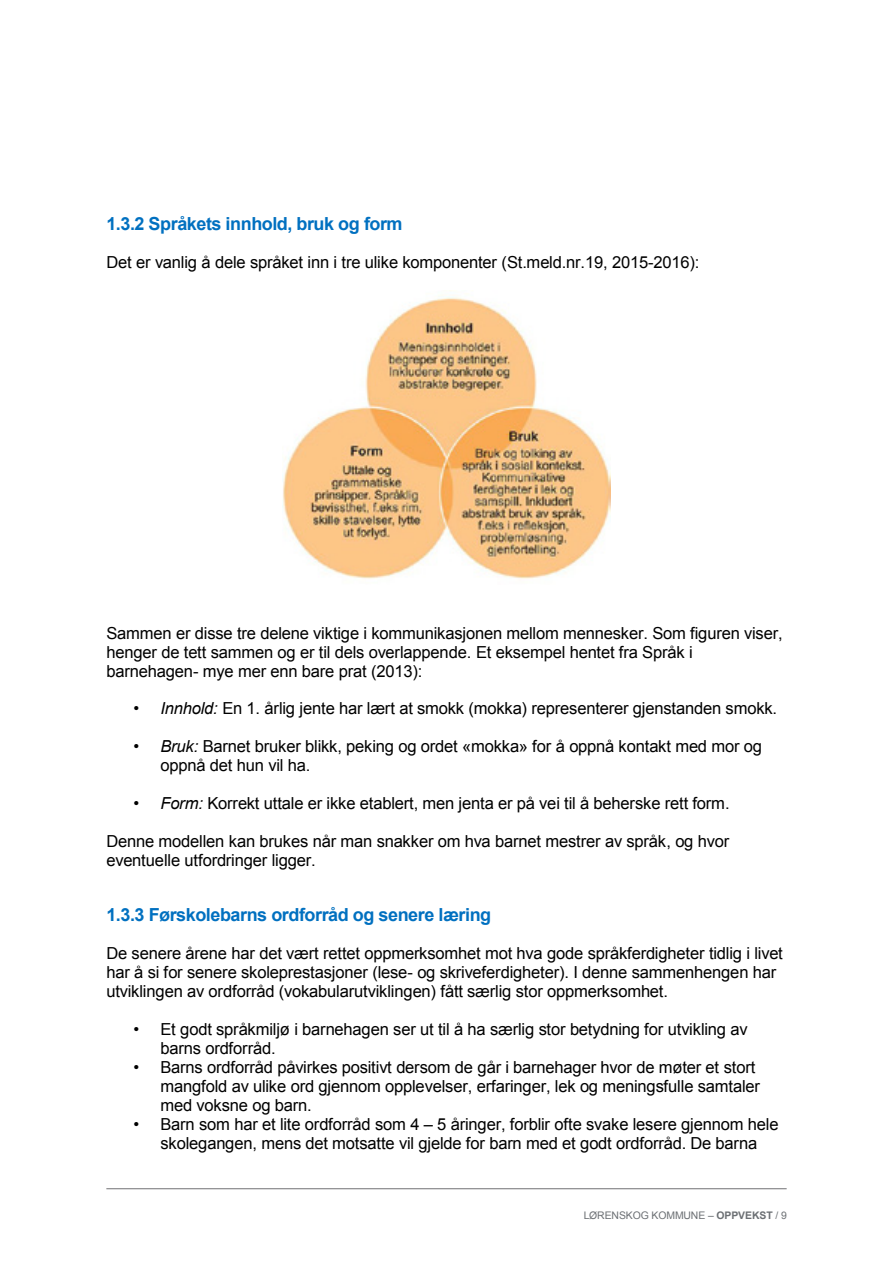
<style>
.page{position:relative;width:893px;height:1263px;background:#fff}
.page>*{position:absolute;margin:0;border:0;box-sizing:border-box;transform-origin:0 0}
.t1{font:700 18px "Arial";letter-spacing:-.025em;color:#0070c0}
.t2{font:16.5px/19px "Arial";letter-spacing:-.015em;color:#000}
.t3{font:10.5px "Arial";letter-spacing:-.015em;color:#6b6f73}
.s1{font-style:italic}
.s2{font-weight:700}
</style>
<div class="page">
<hr style="left:106px;top:1188px;width:681px;height:1px;background:#717174">
<img style="left:282px;top:290px;width:329px;height:289px">
<p class="t1" style="left:106px;top:211px;width:298px">1.3.2 Språkets innhold, bruk og form</p>
<p class="t2" style="left:106px;top:253px;width:594px">Det er vanlig å dele språket inn i tre ulike komponenter (St.meld.nr.19, 2015-2016):</p>
<p class="t2" style="left:106px;top:623px;width:678px">Sammen er disse tre delene viktige i kommunikasjonen mellom mennesker. Som figuren viser, henger de tett sammen og er til dels overlappende. Et eksempel hentet fra Språk i barnehagen- mye mer enn bare prat (2013):</p>
<p class="t2" style="left:133px;top:699px;width:645px">• <span class="s1">Innhold:</span> En 1. årlig jente har lært at smokk (mokka) representerer gjenstanden smokk.</p>
<p class="t2" style="left:160px;top:737px;width:603px;text-indent:-27px">• <span class="s1">Bruk:</span> Barnet bruker blikk, peking og ordet «mokka» for å oppnå kontakt med mor og oppnå det hun vil ha.</p>
<p class="t2" style="left:133px;top:794px;width:598px">• <span class="s1">Form:</span> Korrekt uttale er ikke etablert, men jenta er på vei til å beherske rett form.</p>
<p class="t2" style="left:106px;top:832px;width:624px">Denne modellen kan brukes når man snakker om hva barnet mestrer av språk, og hvor eventuelle utfordringer ligger.</p>
<p class="t1" style="left:106px;top:902px;width:386px">1.3.3 Førskolebarns ordforråd og senere læring</p>
<p class="t2" style="left:106px;top:944px;width:678px">De senere årene har det vært rettet oppmerksomhet mot hva gode språkferdigheter tidlig i livet har å si for senere skoleprestasjoner (lese- og skriveferdigheter). I denne sammenhengen har utviklingen av ordforråd (vokabularutviklingen) fått særlig stor oppmerksomhet.</p>
<p class="t2" style="left:160px;top:1020px;width:589px;text-indent:-27px">• Et godt språkmiljø i barnehagen ser ut til å ha særlig stor betydning for utvikling av barns ordforråd.</p>
<p class="t2" style="left:160px;top:1058px;width:601px;text-indent:-27px">• Barns ordforråd påvirkes positivt dersom de går i barnehager hvor de møter et stort mangfold av ulike ord gjennom opplevelser, erfaringer, lek og meningsfulle samtaler med voksne og barn.</p>
<p class="t2" style="left:133px;top:1115px;width:647px;text-align:center">• Barn som har et lite ordforråd som 4 – 5 åringer, forblir ofte svake lesere gjennom hele skolegangen, mens det motsatte vil gjelde for barn med et godt ordforråd. De barna</p>
<p class="t3" style="left:584px;top:1208px;width:205px">LØRENSKOG KOMMUNE – <span class="s2">OPPVEKST</span> / 9</p>
</div>
